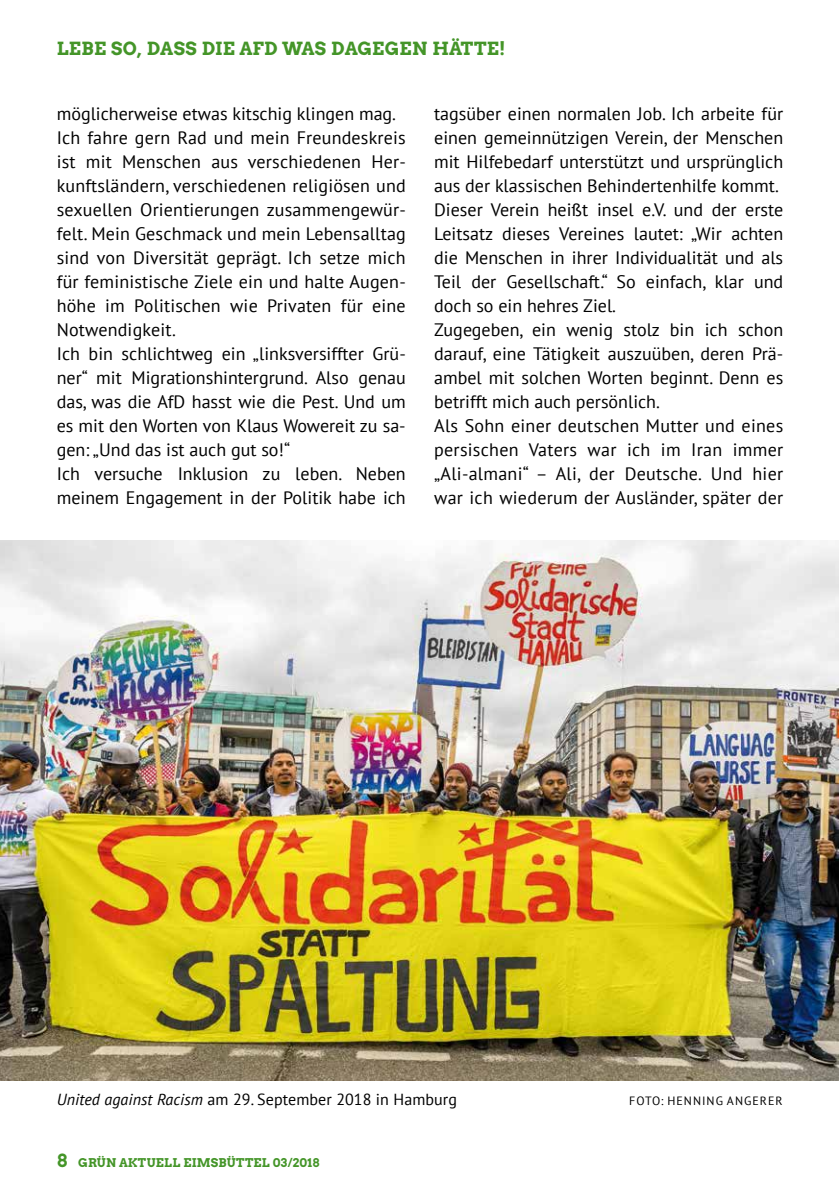
<style>
.page{position:relative;width:840px;height:1191px;background:#fff}
.page>*{position:absolute;margin:0;border:0;box-sizing:border-box;transform-origin:0 0}
.t1{font:18px/24px "PT Sans";color:#000}
.t2{font:18px "Arvo Gruen";letter-spacing:.02em;color:#449528}
.t3{font:16px "PT Sans";letter-spacing:.005em;color:#000}
.t4{font:12px "Arvo Gruen";letter-spacing:.02em;color:#449528}
.t5{font:12px "PT Sans";letter-spacing:.085em;color:#000}
.s1{font-style:italic}
.s2{font-size:18px}
</style>
<div class="page">
<img style="left:0;top:540px;width:837px;height:540px">
<p class="t2" style="left:57px;top:36px;width:450px">LEBE SO, DASS DIE AFD WAS DAGEGEN HÄTTE!</p>
<p class="t1" style="left:57px;top:102px;width:350px">möglicherweise etwas kitschig klingen mag.<br>Ich fahre gern Rad und mein Freundeskreis ist mit Menschen aus verschiedenen Her&shy;kunftsländern, verschiedenen religiösen und sexuellen Orientierungen zusammengewür&shy;felt. Mein Geschmack und mein Lebensalltag sind von Diversität geprägt. Ich setze mich für feministische Ziele ein und halte Augen&shy;höhe im Politischen wie Privaten für eine Notwendigkeit.<br>Ich bin schlichtweg ein „linksversiffter Grü&shy;ner“ mit Migrationshintergrund. Also genau das, was die AfD hasst wie die Pest. Und um es mit den Worten von Klaus Wowereit zu sa&shy;gen: „Und das ist auch gut so!“<br>Ich versuche Inklusion zu leben. Neben meinem Engagement in der Politik habe ich</p>
<p class="t1" style="left:434px;top:102px;width:350px">tagsüber einen normalen Job. Ich arbeite für einen gemeinnützigen Verein, der Menschen mit Hilfebedarf unterstützt und ursprünglich aus der klassischen Behindertenhilfe kommt.<br>Dieser Verein heißt insel e.V. und der erste Leitsatz dieses Vereines lautet: „Wir achten die Menschen in ihrer Individualität und als Teil der Gesellschaft.“ So einfach, klar und doch so ein hehres Ziel.<br>Zugegeben, ein wenig stolz bin ich schon darauf, eine Tätigkeit auszuüben, deren Prä&shy;ambel mit solchen Worten beginnt. Denn es betrifft mich auch persönlich.<br>Als Sohn einer deutschen Mutter und eines persischen Vaters war ich im Iran immer „Ali-almani“ – Ali, der Deutsche. Und hier war ich wiederum der Ausländer, später der</p>
<p class="t3" style="left:57px;top:1088px;width:401px"><span class="s1">United against Racism</span> am 29. September 2018 in Hamburg</p>
<p class="t5" style="left:628px;top:1092px;width:155px">FOTO: HENNING ANGERER</p>
<p class="t4" style="left:57px;top:1153px;width:264px"><span class="s2">8</span> GRÜN AKTUELL EIMSBÜTTEL 03/2018</p>
</div>
